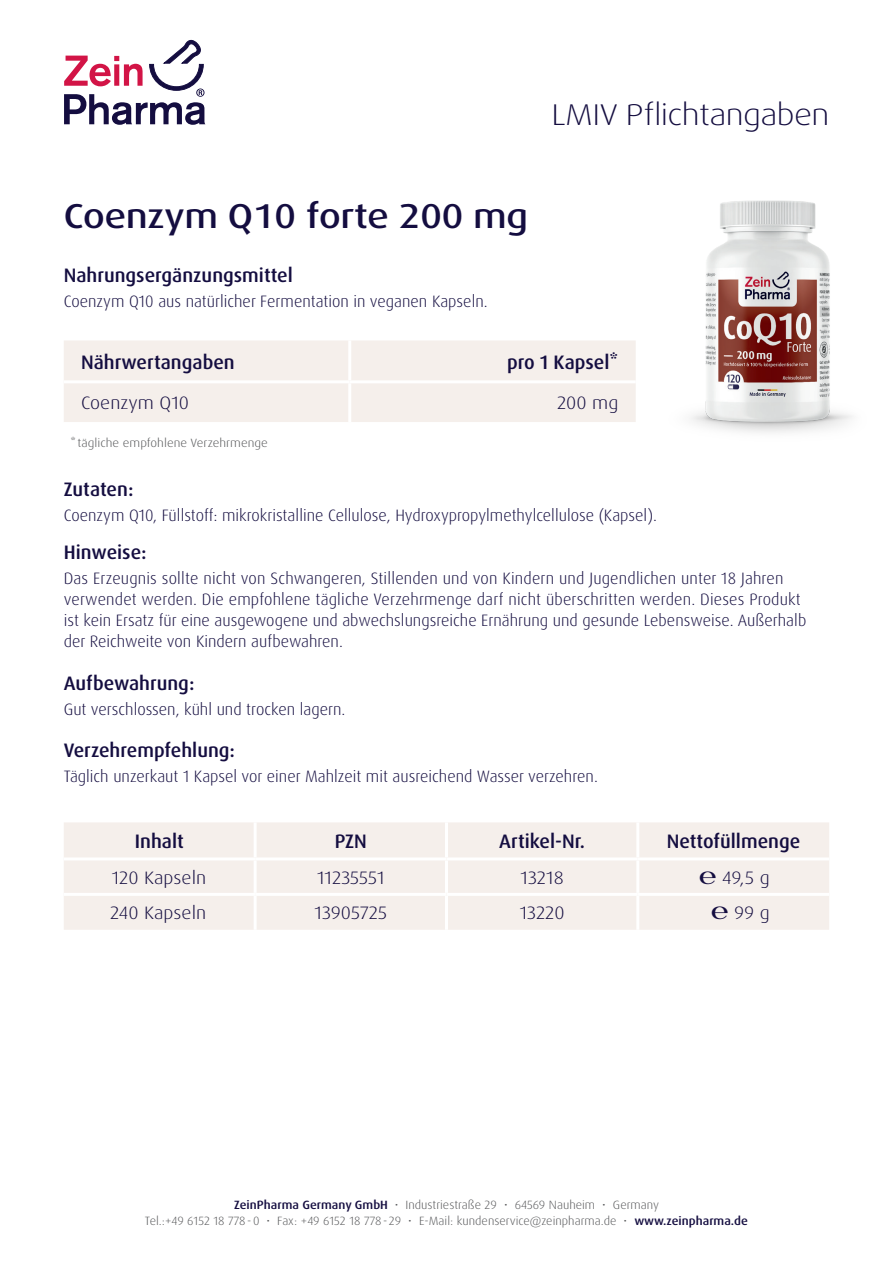
<style>
.page{position:relative;width:893px;height:1263px;background:#fff}
.page>*{position:absolute;margin:0;border:0;box-sizing:border-box;transform-origin:0 0}
.t1{font:500 expanded 34.5px "Dax Pro";color:#140d40}
.t2{font:300 expanded 30px "Dax Pro";color:#140d40}
.t3{font:500 19.5px "Dax Pro";color:#140d40}
.t4{font:300 18px "Dax Pro";color:#140d40;scale:1.1 1}
.t5{font:300 16.5px/21px "Dax Pro";color:#140d40}
.t6{font:300 12px/16.5px "Dax Pro";color:#57585a;text-align:center;scale:1.05 1}
.t7{font:300 12px "Dax Pro";color:#57585a;scale:1.1 1}
.s1{font-weight:500;color:#140d40}
</style>
<div class="page">
<svg style="left:64px;top:39px;width:142px;height:86px"></svg>
<div style="left:64px;top:340px;width:514px;height:82px;background:#f5efeb"></div>
<hr style="left:348px;top:340px;width:3px;height:40px;background:#fff">
<hr style="left:64px;top:380px;width:286px;height:3px;background:#fff">
<hr style="left:350px;top:380px;width:286px;height:3px;background:#fff">
<hr style="left:348px;top:383px;width:3px;height:39px;background:#fff">
<img style="left:578px;top:200px;width:274px;height:233px">
<div style="left:64px;top:822px;width:765px;height:108px;background:#f5efeb"></div>
<hr style="left:254px;top:822px;width:3px;height:35px;background:#fff">
<hr style="left:445px;top:822px;width:3px;height:35px;background:#fff">
<hr style="left:636px;top:822px;width:3px;height:35px;background:#fff">
<hr style="left:64px;top:857px;width:191px;height:3px;background:#fff">
<hr style="left:255px;top:857px;width:191px;height:3px;background:#fff">
<hr style="left:254px;top:860px;width:3px;height:33px;background:#fff">
<hr style="left:446px;top:857px;width:192px;height:3px;background:#fff">
<hr style="left:445px;top:860px;width:3px;height:33px;background:#fff">
<hr style="left:638px;top:857px;width:191px;height:3px;background:#fff">
<hr style="left:636px;top:860px;width:3px;height:33px;background:#fff">
<hr style="left:64px;top:893px;width:191px;height:3px;background:#fff">
<hr style="left:255px;top:893px;width:191px;height:3px;background:#fff">
<hr style="left:254px;top:896px;width:3px;height:34px;background:#fff">
<hr style="left:446px;top:893px;width:192px;height:3px;background:#fff">
<hr style="left:445px;top:896px;width:3px;height:34px;background:#fff">
<hr style="left:638px;top:893px;width:191px;height:3px;background:#fff">
<hr style="left:636px;top:896px;width:3px;height:34px;background:#fff">
<h1 class="t1" style="left:64px;top:194px;width:466px">Coenzym Q10 forte 200 mg</h1>
<p class="t3" style="left:64px;top:262px;width:231px">Nahrungsergänzungsmittel</p>
<p class="t5" style="left:64px;top:291px;width:425px">Coenzym Q10 aus natürlicher Fermentation in veganen Kapseln.</p>
<h2 class="t2" style="left:552px;top:96px;width:279px">LMIV Pflichtangaben</h2>
<p class="t3" style="left:81px;top:349px;width:155px">Nährwertangaben</p>
<p class="t3" style="left:507px;top:349px;width:113px">pro 1 Kapsel*</p>
<p class="t4" style="left:81px;top:391px;width:100px">Coenzym Q10</p>
<p class="t4" style="left:557px;top:391px;width:57px">200 mg</p>
<p class="t7" style="left:70px;top:435px;width:181px">* tägliche empfohlene Verzehrmenge</p>
<p class="t3" style="left:64px;top:476px;width:71px">Zutaten:</p>
<p class="t5" style="left:64px;top:505px;width:595px">Coenzym Q10, Füllstoff: mikrokristalline Cellulose, Hydroxypropylmethylcellulose (Kapsel).</p>
<p class="t3" style="left:64px;top:540px;width:84px">Hinweise:</p>
<p class="t5" style="left:64px;top:568px;width:744px">Das Erzeugnis sollte nicht von Schwangeren, Stillenden und von Kindern und Jugendlichen unter 18 Jahren verwendet werden. Die empfohlene tägliche Verzehrmenge darf nicht überschritten werden. Dieses Produkt ist kein Ersatz für eine ausgewogene und abwechslungsreiche Ernährung und gesunde Lebensweise. Außerhalb der Reichweite von Kindern aufbewahren.</p>
<p class="t3" style="left:64px;top:670px;width:132px">Aufbewahrung:</p>
<p class="t5" style="left:64px;top:699px;width:283px">Gut verschlossen, kühl und trocken lagern.</p>
<p class="t3" style="left:64px;top:738px;width:173px">Verzehrempfehlung:</p>
<p class="t5" style="left:64px;top:766px;width:536px">Täglich unzerkaut 1 Kapsel vor einer Mahlzeit mit ausreichend Wasser verzehren.</p>
<p class="t3" style="left:135px;top:829px;width:50px">Inhalt</p>
<p class="t3" style="left:335px;top:829px;width:34px">PZN</p>
<p class="t3" style="left:499px;top:829px;width:87px">Artikel-Nr.</p>
<p class="t3" style="left:667px;top:829px;width:135px">Nettofüllmenge</p>
<p class="t4" style="left:112px;top:866px;width:87px">120 Kapseln</p>
<p class="t4" style="left:317px;top:866px;width:63px">11235551</p>
<p class="t4" style="left:520px;top:866px;width:41px">13218</p>
<p class="t4" style="left:699px;top:866px;width:66px">℮ 49,5 g</p>
<p class="t4" style="left:110px;top:901px;width:89px">240 Kapseln</p>
<p class="t4" style="left:315px;top:901px;width:67px">13905725</p>
<p class="t4" style="left:520px;top:901px;width:42px">13220</p>
<p class="t4" style="left:711px;top:901px;width:55px">℮ 99 g</p>
<p class="t6" style="left:145px;top:1196px;width:576px"><span class="s1">ZeinPharma Germany GmbH</span> • Industriestraße 29 • 64569 Nauheim • Germany<br>Tel.:+49 6152 18 778-0 • Fax: +49 6152 18 778- 29 • E-Mail: kundenservice@zeinpharma.de • <span class="s1">www.zeinpharma.de</span></p>
</div>
